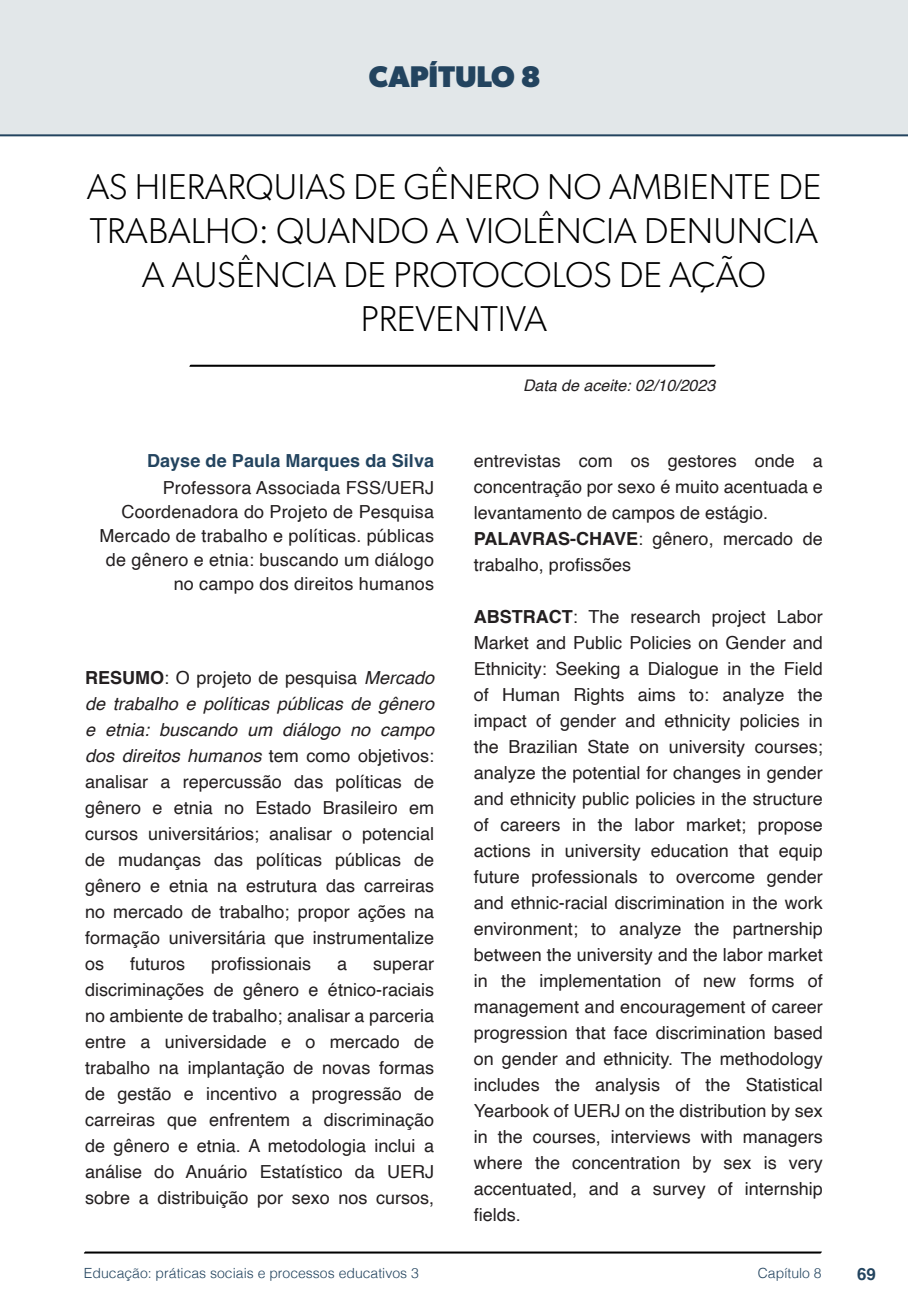
<style>
.page{position:relative;width:908px;height:1304px;background:#fff}
.page>*{position:absolute;margin:0;border:0;box-sizing:border-box;transform-origin:0 0}
.t1{font:300 36px/44px "Gibson";color:#000;text-align:center}
.t2{font:700 30px "Gibson";color:#23445f}
.t3{font:18px/26px "Helvetica";color:#231f20;text-align:justify}
.t4{font:700 18px "Helvetica";letter-spacing:.005em;color:#23445f}
.t5{font:700 16.8px "Helvetica";color:#23445f}
.t6{font:italic 16px "Helvetica";color:#231f20}
.t7{font:300 14px "Helvetica";color:#23445f}
.s1{font-weight:700}
.s2{font-style:italic}
</style>
<div class="page">
<svg style="left:84px;top:1251px;width:737px;height:3px;background:#515151"></svg>
<svg style="left:189px;top:364px;width:526px;height:3px;background:#4f4f4f"></svg>
<div style="left:0;top:0;width:907px;height:136px;background:#e2e7e9"></div>
<div style="left:44px;top:72px;width:68px;height:61px;background:#e2e7e9"></div>
<h2 class="t2" style="left:369px;top:58px;width:173px">CAPÍTULO 8</h2>
<h1 class="t1" style="left:87px;top:164px;width:735px">AS HIERARQUIAS DE GÊNERO NO AMBIENTE DE<br>TRABALHO: QUANDO A VIOLÊNCIA DENUNCIA<br>A AUSÊNCIA DE PROTOCOLOS DE AÇÃO<br>PREVENTIVA</h1>
<p class="t4" style="left:147px;top:450px;width:288px">Dayse de Paula Marques da Silva</p>
<p class="t3" style="left:99px;top:477px;width:336px;line-height:24px;text-align:right">Professora Associada FSS/UERJ Coordenadora do Projeto de Pesquisa Mercado de trabalho e políticas. públicas de gênero e etnia: buscando um diálogo no campo dos direitos humanos</p>
<p class="t3" style="left:85px;top:666px;width:350px"><span class="s1">RESUMO</span>: O projeto de pesquisa <span class="s2">Mercado de trabalho e políticas públicas de gênero e etnia: buscando um diálogo no campo dos direitos humanos</span> tem como objetivos: analisar a repercussão das políticas de gênero e etnia no Estado Brasileiro em cursos universitários; analisar o potencial de mudanças das políticas públicas de gênero e etnia na estrutura das carreiras no mercado de trabalho; propor ações na formação universitária que instrumentalize os</p>
<p class="t3" style="left:130px;top:952px;width:57px">futuros</p>
<p class="t3" style="left:211px;top:952px;width:102px">profissionais</p>
<p class="t3" style="left:337px;top:952px;width:12px">a</p>
<p class="t3" style="left:85px;top:952px;width:350px;text-indent:288px">superar discriminações de gênero e étnico-raciais no ambiente de trabalho; analisar a parceria entre a universidade e o mercado de trabalho na implantação de novas formas de gestão e incentivo a progressão de carreiras que enfrentem a discriminação de gênero e etnia. A metodologia inclui a análise do Anuário Estatístico da UERJ sobre a distribuição por sexo nos cursos,</p>
<p class="t6" style="left:523px;top:373px;width:194px">Data de aceite: 02/10/2023</p>
<p class="t3" style="left:473px;top:448px;width:350px;text-align:left">entrevistas com os gestores onde a concentração por sexo é muito acentuada e levantamento de campos de estágio.<br><span class="s1">PALAVRAS-CHAVE</span>: gênero, mercado de trabalho, profissões</p>
<p class="t3" style="left:473px;top:604px;width:350px"><span class="s1">ABSTRACT</span>: The research project Labor Market and Public Policies on Gender and Ethnicity: Seeking a Dialogue in the Field of Human Rights aims to: analyze the impact of gender and ethnicity policies in the Brazilian State on university courses; analyze the potential for changes in gender and ethnicity public policies in the structure of careers in the labor market; propose actions in university education that equip future professionals to overcome gender and ethnic-racial discrimination in the work environment; to analyze the partnership between the university and the labor market in the implementation of new forms of management and encouragement of career progression that face discrimination based on gender and ethnicity. The methodology includes the analysis of the Statistical Yearbook of UERJ on the distribution by sex in the courses, interviews with managers where the concentration by sex is very accentuated, and a survey of internship fields.</p>
<p class="t7" style="left:84px;top:1261px;width:336px">Educação: práticas sociais e processos educativos 3</p>
<p class="t7" style="left:757px;top:1261px;width:65px">Capítulo 8</p>
<p class="t5" style="left:856px;top:1264px;width:20px">69</p>
</div>
